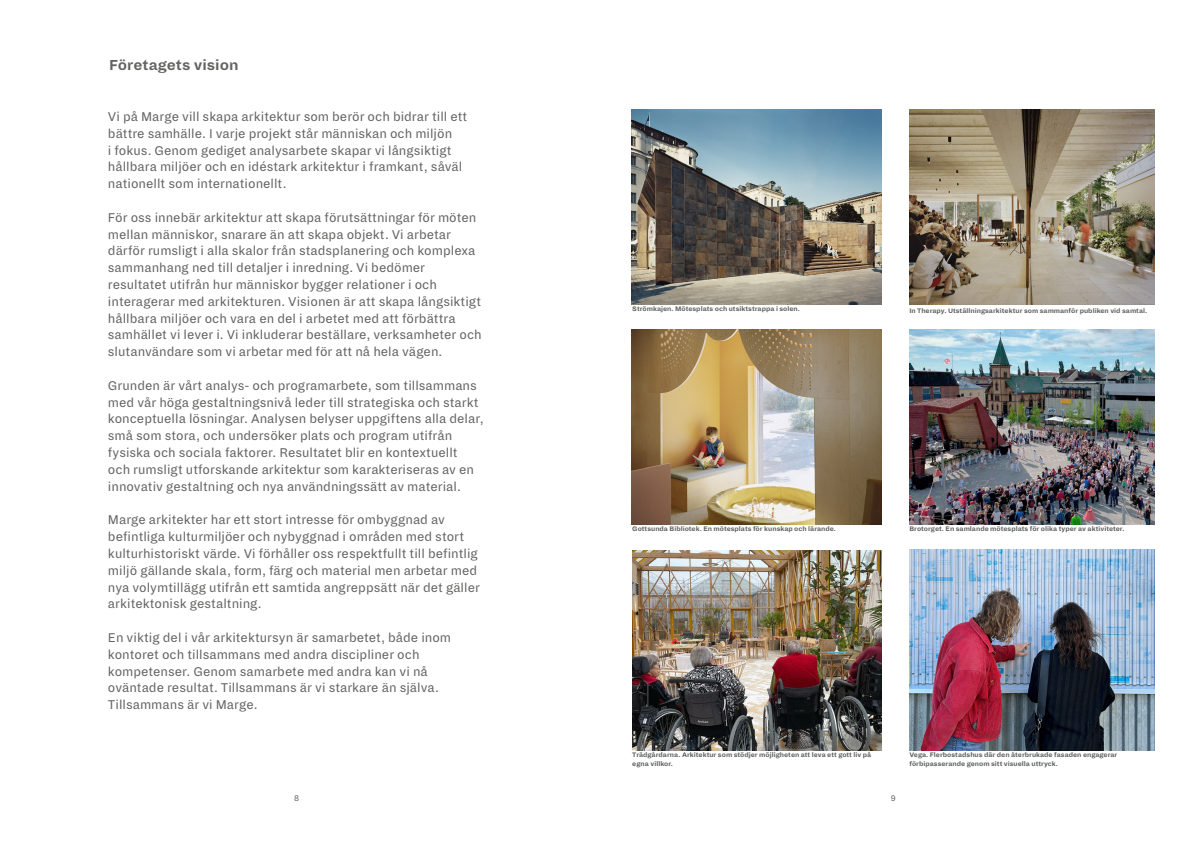
<style>
.page{position:relative;width:1191px;height:842px;background:#fff}
.page>*{position:absolute;margin:0;border:0;box-sizing:border-box;transform-origin:0 0}
.Rubrik{font:700 16px "Dia";color:#646362}
.Mellanstor_text{font:14px/16.8px "Dia";color:#646362}
.t1{font:9px "Dia";color:#646362}
.Bildtext_digital{font:700 7.2px/8.7px "Dia";color:#5b5d5d}
</style>
<div class="page">
<img style="left:631px;top:110px;width:250px;height:194px">
<img style="left:631px;top:330px;width:250px;height:195px">
<img style="left:909px;top:110px;width:246px;height:194px">
<img style="left:909px;top:330px;width:246px;height:195px">
<img style="left:909px;top:550px;width:246px;height:200px">
<img style="left:632px;top:550px;width:249px;height:200px">
<p class="Rubrik" style="left:109px;top:55px;width:131px">Företagets vision</p>
<p class="Mellanstor_text" style="left:108px;top:108px;width:361px">Vi på Marge vill skapa arkitektur som berör och bidrar till ett bättre samhälle. I varje projekt står människan och miljön<br>i fokus. Genom gediget analysarbete skapar vi långsiktigt hållbara miljöer och en idéstark arkitektur i framkant, såväl nationellt som internationellt.</p>
<p class="Mellanstor_text" style="left:108px;top:209px;width:375px">För oss innebär arkitektur att skapa förutsättningar för möten mellan människor, snarare än att skapa objekt. Vi arbetar därför rumsligt i alla skalor från stadsplanering och komplexa sammanhang ned till detaljer i inredning. Vi bedömer resultatet utifrån hur människor bygger relationer i och interagerar med arkitekturen. Visionen är att skapa långsiktigt hållbara miljöer och vara en del i arbetet med att förbättra samhället vi lever i. Vi inkluderar beställare, verksamheter och slutanvändare som vi arbetar med för att nå hela vägen.</p>
<p class="Mellanstor_text" style="left:108px;top:377px;width:377px">Grunden är vårt analys- och programarbete, som tillsammans med vår höga gestaltningsnivå leder till strategiska och starkt konceptuella lösningar. Analysen belyser uppgiftens alla delar, små som stora, och undersöker plats och program utifrån fysiska och sociala faktorer. Resultatet blir en kontextuellt<br>och rumsligt utforskande arkitektur som karakteriseras av en innovativ gestaltning och nya användningssätt av material.</p>
<p class="Mellanstor_text" style="left:108px;top:512px;width:373px">Marge arkitekter har ett stort intresse för ombyggnad av befintliga kulturmiljöer och nybyggnad i områden med stort kulturhistoriskt värde. Vi förhåller oss respektfullt till befintlig miljö gällande skala, form, färg och material men arbetar med nya volymtillägg utifrån ett samtida angreppsätt när det gäller arkitektonisk gestaltning.</p>
<p class="Mellanstor_text" style="left:108px;top:629px;width:345px">En viktig del i vår arkitektursyn är samarbetet, både inom kontoret och tillsammans med andra discipliner och kompetenser. Genom samarbete med andra kan vi nå oväntade resultat. Tillsammans är vi starkare än själva.<br>Tillsammans är vi Marge.</p>
<p class="Bildtext_digital" style="left:632px;top:305px;width:169px">Strömkajen. Mötesplats och utsiktstrappa i solen.</p>
<p class="Bildtext_digital" style="left:909px;top:306px;width:239px">In Therapy. Utställningsarkitektur som sammanför publiken vid samtal.</p>
<p class="Bildtext_digital" style="left:632px;top:525px;width:205px">Gottsunda Bibliotek. En mötesplats för kunskap och lärande.</p>
<p class="Bildtext_digital" style="left:909px;top:525px;width:217px">Brotorget. En samlande mötesplats för olika typer av aktiviteter.</p>
<p class="Bildtext_digital" style="left:632px;top:750px;width:241px">Trädgårdarna. Arkitektur som stödjer möjligheten att leva ett gott liv på egna villkor.</p>
<p class="t1" style="left:294px;top:793px;width:6px">8</p>
<p class="t1" style="left:890px;top:793px;width:7px">9</p>
<p class="Bildtext_digital" style="left:909px;top:750px;width:209px">Vega. Flerbostadshus där den återbrukade fasaden engagerar förbipasserande genom sitt visuella uttryck.</p>
</div>
